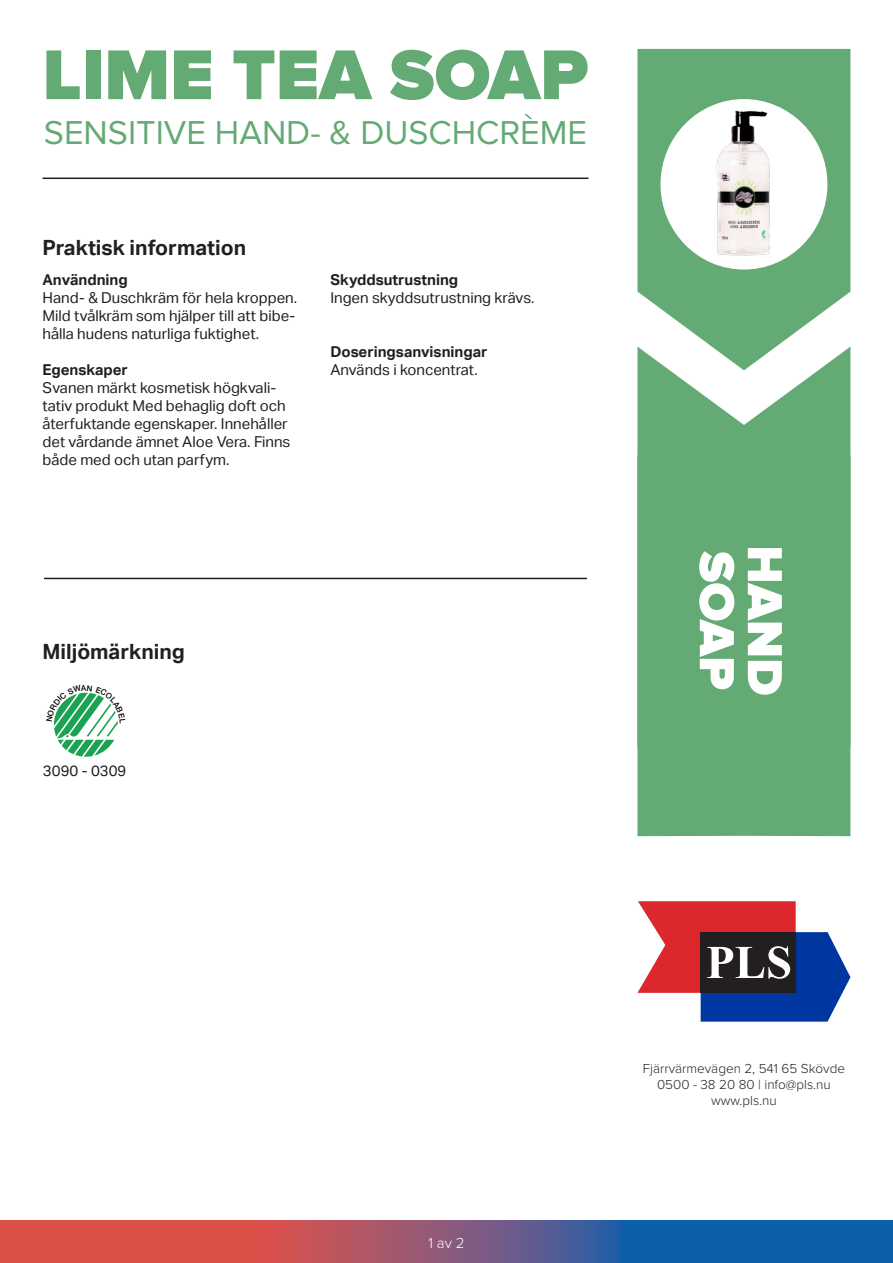
<style>
.page{position:relative;width:893px;height:1263px;background:#fff}
.page>*{position:absolute;margin:0;border:0;box-sizing:border-box;transform-origin:0 0}
.t1{font:900 73.05px "Proxima Nova";color:#64aa74}
.t2{font:900 51px "Proxima Nova";color:#fff}
.t3{font:34.35px "Proxima Nova";color:#64aa74}
.t4{font:700 21px "Aktiv Grotesk";color:#231f20}
.t5{font:15px/18px "Aktiv Grotesk";color:#231f20}
.t6{font:700 15px "Aktiv Grotesk";color:#231f20}
.t7{font:300 15px "Proxima Nova";color:#fff}
.t8{font:300 13.5px "Proxima Nova";color:#231f20}
</style>
<div class="page">
<svg style="left:637px;top:901px;width:213px;height:121px"></svg>
<hr style="left:44px;top:578px;width:543px;height:1px;background:#231f20">
<svg style="left:637px;top:49px;width:213px;height:298px;background:#74b382"></svg>
<svg style="left:637px;top:347px;width:213px;height:108px;fill:#64aa74"></svg>
<div style="left:637px;top:455px;width:213px;height:381px;background:#64aa74"></div>
<div style="left:660px;top:99px;width:167px;height:171px;background:#fff;border-radius:50%"></div>
<svg style="left:0;top:1220px;width:893px;height:43px;background:#7b577a"></svg>
<hr style="left:43px;top:178px;width:545px;height:1px;background:#231f20">
<img style="left:716px;top:110px;width:54px;height:146px">
<svg style="left:53px;top:692px;width:65px;height:65px"></svg>
<p class="t1" style="left:43px;top:33px;width:547px">LIME TEA SOAP</p>
<p class="t3" style="left:44px;top:113px;width:545px">SENSITIVE HAND- &amp; DUSCHCRÈME</p>
<p class="t4" style="left:43px;top:235px;width:205px">Praktisk information</p>
<p class="t6" style="left:43px;top:271px;width:87px">Användning</p>
<p class="t5" style="left:43px;top:289px;width:256px">Hand- &amp; Duschkräm för hela kroppen.<br>Mild tvålkräm som hjälper till att bibe&shy;hålla hudens naturliga fuktighet.</p>
<p class="t6" style="left:43px;top:361px;width:87px">Egenskaper</p>
<p class="t5" style="left:43px;top:379px;width:249px">Svanen märkt kosmetisk högkvali&shy;tativ produkt Med behaglig doft och återfuktande egenskaper. Innehåller det vårdande ämnet Aloe Vera. Finns både med och utan parfym.</p>
<p class="t6" style="left:330px;top:271px;width:129px">Skyddsutrustning</p>
<p class="t5" style="left:330px;top:289px;width:206px">Ingen skyddsutrustning krävs.</p>
<p class="t6" style="left:330px;top:343px;width:159px">Doseringsanvisningar</p>
<p class="t5" style="left:330px;top:361px;width:149px">Används i koncentrat.</p>
<p class="t4" style="left:43px;top:639px;width:144px">Miljömärkning</p>
<p class="t5" style="left:43px;top:762px;width:85px">3090 - 0309</p>
<p class="t2" style="left:746px;top:551px;width:140px;rotate:90deg">SOAP</p>
<p class="t2" style="left:794px;top:545px;width:152px;rotate:90deg">HAND</p>
<p class="t7" style="left:428px;top:1231px;width:38px">1 av 2</p>
<p class="t8" style="left:643px;top:1058px;width:204px">Fjärrvärmevägen 2, 541 65 Skövde</p>
<p class="t8" style="left:657px;top:1074px;width:175px">0500 - 38 20 80 | info@pls.nu</p>
<p class="t8" style="left:711px;top:1090px;width:67px">www.pls.nu</p>
</div>
